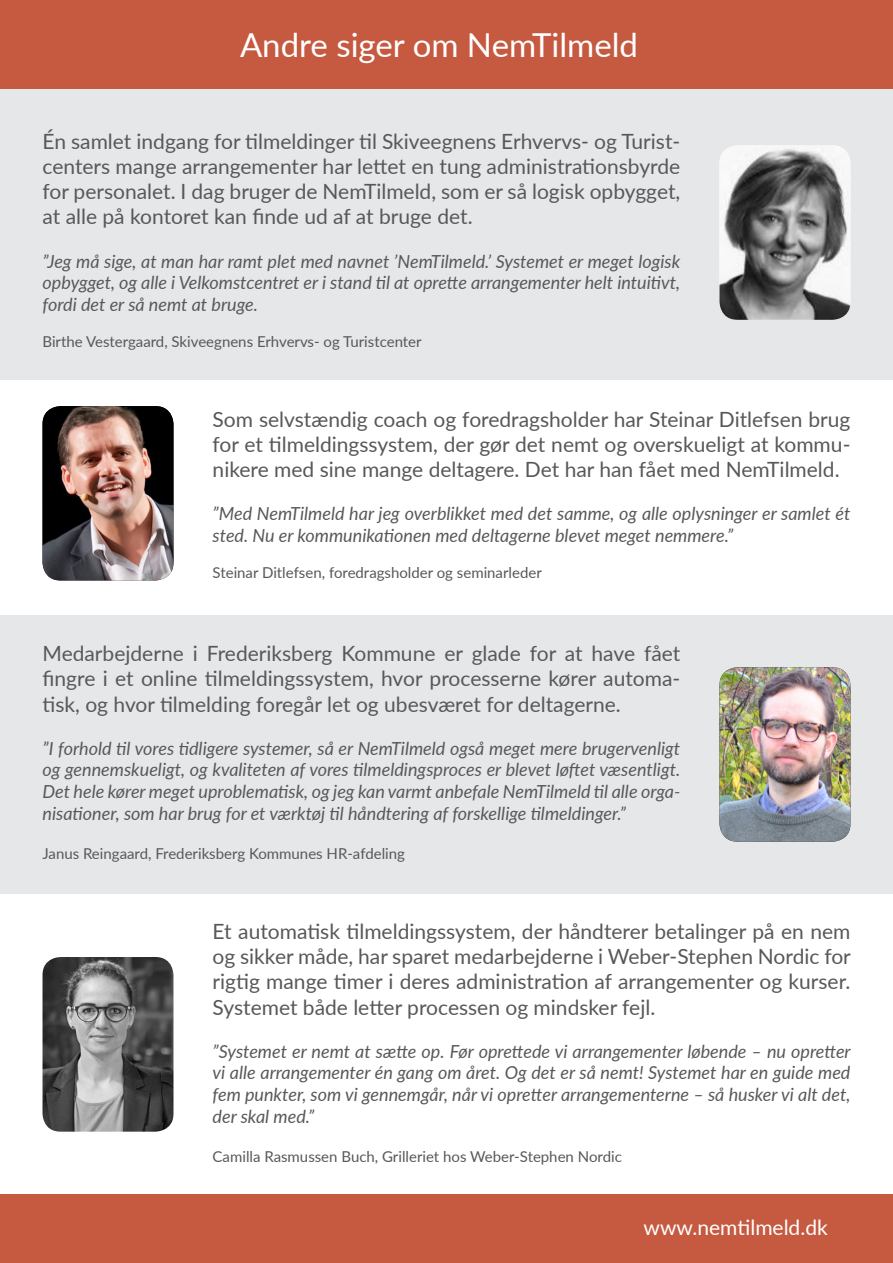
<style>
.page{position:relative;width:893px;height:1263px;background:#fff}
.page>*{position:absolute;margin:0;border:0;box-sizing:border-box;transform-origin:0 0}
.t1{font:33px "Lato";color:#fff}
.t2{font:21px/25.2px "Lato";color:#57585a;text-align:justify}
.t3{font:21px "Lato";color:#fff}
.t4{font:italic 18px/21.6px "Lato";color:#57585a;text-align:justify}
.t5{font:15px "Lato";color:#57585a}
</style>
<div class="page">
<div style="left:0;top:86px;width:893px;height:293px;background:#e6e7e9"></div>
<div style="left:0;top:615px;width:893px;height:279px;background:#e6e7e9"></div>
<div style="left:0;top:0;width:893px;height:88px;background:#c65a41"></div>
<div style="left:0;top:1195px;width:893px;height:68px;background:#c65a41"></div>
<img style="left:43px;top:406px;width:130px;height:174px">
<img style="left:43px;top:957px;width:130px;height:175px">
<img style="left:719px;top:145px;width:131px;height:175px">
<img style="left:719px;top:667px;width:131px;height:175px">
<p class="t1" style="left:240px;top:21px;width:400px">Andre siger om NemTilmeld</p>
<p class="t2" style="left:43px;top:128px;width:639px">Én samlet indgang for tilmeldinger til Skiveegnens Erhvervs- og Turist&shy;centers mange arrangementer har lettet en tung administrationsbyrde for personalet. I dag bruger de NemTilmeld, som er så logisk opbygget, at alle på kontoret kan finde ud af at bruge det.</p>
<p class="t4" style="left:43px;top:249px;width:639px">”Jeg må sige, at man har ramt plet med navnet ’NemTilmeld.’ Systemet er meget logisk opbygget, og alle i Velkomstcentret er i stand til at oprette arrangementer helt intuitivt, fordi det er så nemt at bruge.</p>
<p class="t5" style="left:43px;top:331px;width:381px">Birthe Vestergaard, Skiveegnens Erhvervs- og Turistcenter</p>
<p class="t2" style="left:213px;top:405px;width:639px">Som selvstændig coach og foredragsholder har Steinar Ditlefsen brug for et tilmeldingssystem, der gør det nemt og overskueligt at kommu&shy;nikere med sine mange deltagere. Det har han fået med NemTilmeld.</p>
<p class="t4" style="left:213px;top:502px;width:639px">”Med NemTilmeld har jeg overblikket med det samme, og alle oplysninger er samlet ét sted. Nu er kommunikationen med deltagerne blevet meget nemmere.”</p>
<p class="t5" style="left:213px;top:562px;width:331px">Steinar Ditlefsen, foredragsholder og seminarleder</p>
<p class="t2" style="left:43px;top:640px;width:639px">Medarbejderne i Frederiksberg Kommune er glade for at have fået fingre i et online tilmeldingssystem, hvor processerne kører automa&shy;tisk, og hvor tilmelding foregår let og ubesværet for deltagerne.</p>
<p class="t4" style="left:43px;top:737px;width:639px">”I forhold til vores tidligere systemer, så er NemTilmeld også meget mere brugervenligt og gennemskueligt, og kvaliteten af vores tilmeldingsproces er blevet løftet væsentligt.<br>Det hele kører meget uproblematisk, og jeg kan varmt anbefale NemTilmeld til alle orga&shy;nisationer, som har brug for et værktøj til håndtering af forskellige tilmeldinger.”</p>
<p class="t5" style="left:43px;top:843px;width:364px">Janus Reingaard, Frederiksberg Kommunes HR-afdeling</p>
<p class="t2" style="left:213px;top:918px;width:640px">Et automatisk tilmeldingssystem, der håndterer betalinger på en nem og sikker måde, har sparet medarbejderne i Weber-Stephen Nordic for rigtig mange timer i deres administration af arrangementer og kurser.<br>Systemet både letter processen og mindsker fejl.</p>
<p class="t4" style="left:213px;top:1040px;width:640px">”Systemet er nemt at sætte op. Før oprettede vi arrangementer løbende – nu opretter vi alle arrangementer én gang om året. Og det er så nemt! Systemet har en guide med fem punkter, som vi gennemgår, når vi opretter arrangementerne – så husker vi alt det, der skal med.”</p>
<p class="t5" style="left:213px;top:1146px;width:411px">Camilla Rasmussen Buch, Grilleriet hos Weber-Stephen Nordic</p>
<p class="t3" style="left:643px;top:1212px;width:186px">www.nemtilmeld.dk</p>
</div>
